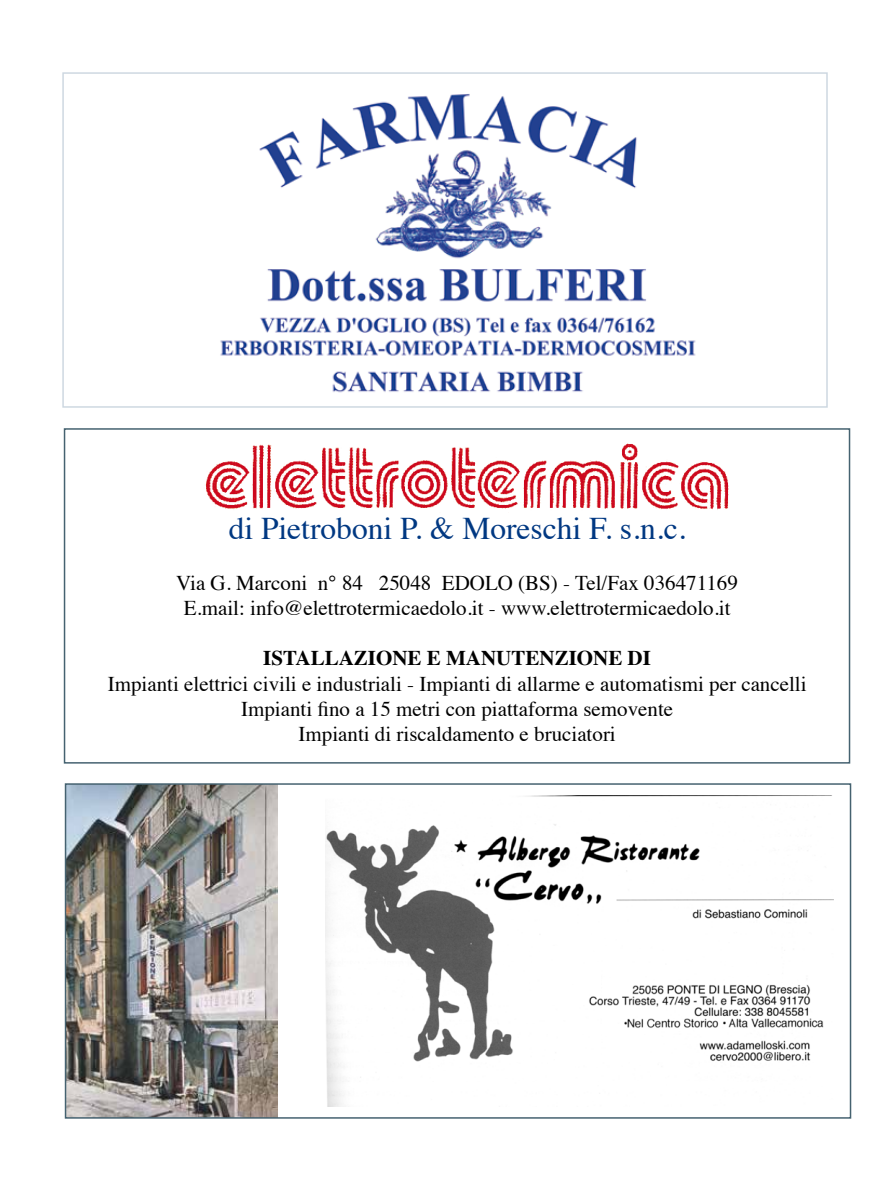
<style>
.page{position:relative;width:893px;height:1191px;background:#fff}
.page>*{position:absolute;margin:0;border:0;box-sizing:border-box;transform-origin:0 0}
.t1{font:31.5px "Times";color:#003882}
.t2{font:21px/25.2px "Times";color:#000;text-align:center}
.t3{font:700 21px "Times";color:#000}
</style>
<div class="page">
<div style="left:64px;top:428px;width:786px;height:335px;border:2px solid #456270"></div>
<img style="left:68px;top:786px;width:210px;height:329px">
<div style="left:65px;top:783px;width:786px;height:335px;border:2px solid #456270"></div>
<img style="left:205px;top:443px;width:524px;height:67px">
<img style="left:325px;top:795px;width:508px;height:311px">
<img style="left:220px;top:94px;width:476px;height:299px">
<div style="left:62px;top:72px;width:766px;height:336px;border:2px solid #ced8e1"></div>
<h1 class="t1" style="left:229px;top:499px;width:458px">di Pietroboni P. &amp; Moreschi F. s.n.c.</h1>
<p class="t2" style="left:176px;top:568px;width:563px">Via G. Marconi n° 84 25048 EDOLO (BS) - Tel/Fax 036471169<br>E.mail: info@elettrotermicaedolo.it - www.elettrotermicaedolo.it</p>
<p class="t3" style="left:263px;top:638px;width:389px">ISTALLAZIONE E MANUTENZIONE DI</p>
<p class="t2" style="left:108px;top:669px;width:700px">Impianti elettrici civili e industriali - Impianti di allarme e automatismi per cancelli<br>Impianti fino a 15 metri con piattaforma semovente<br>Impianti di riscaldamento e bruciatori</p>
</div>
